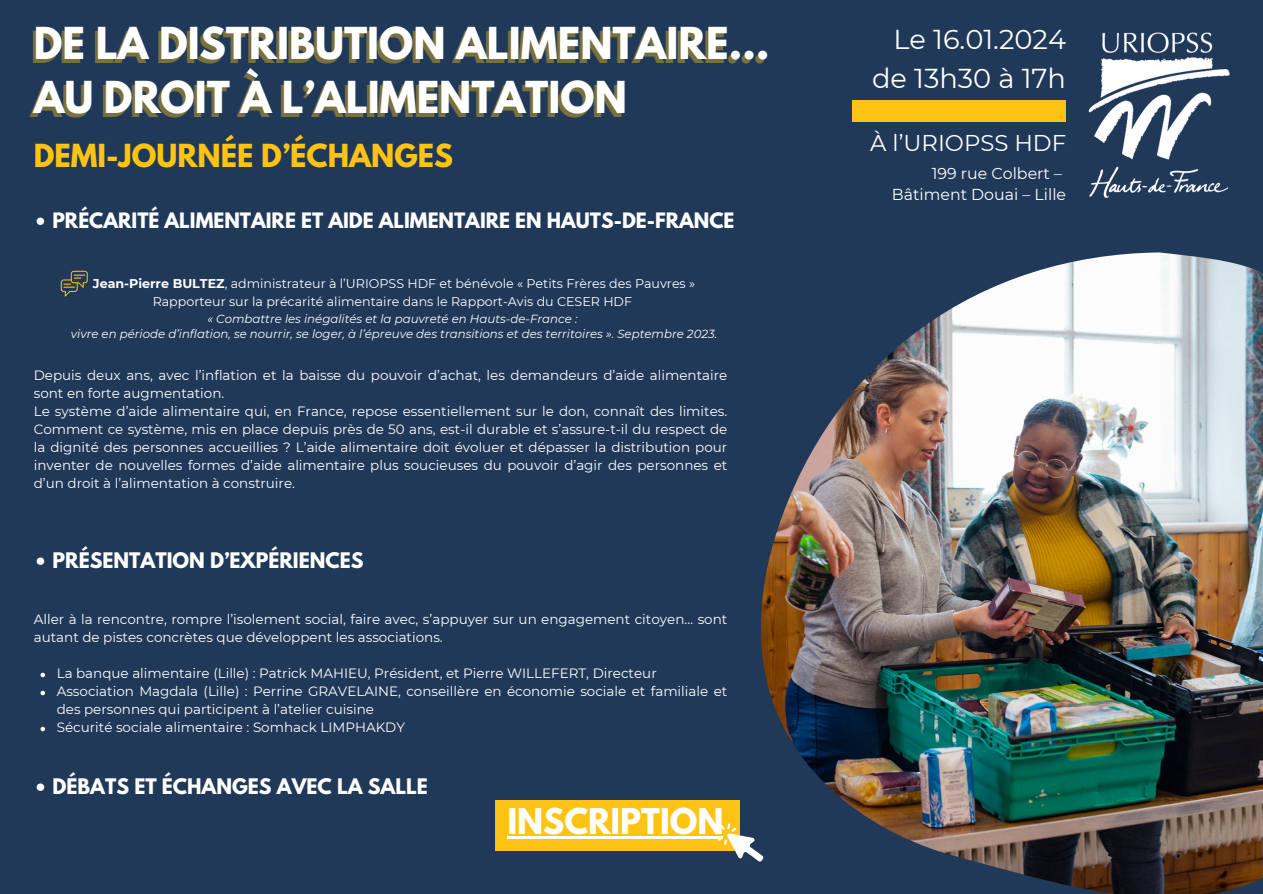
<style>
.page{position:relative;width:1263px;height:894px;background:#fff}
.page>*{position:absolute;margin:0;border:0;box-sizing:border-box;transform-origin:0 0}
.t1{font:700 39px "League Spartan";color:#fff}
.t2{font:700 31.5px "League Spartan";color:#fff}
.t3{font:700 28.2px "League Spartan";color:#ffc413}
.t4{font:27.3px "Montserrat";color:#fff}
.t5{font:22.8px "Montserrat";color:#fff}
.t6{font:700 19.05px "League Spartan";color:#fff}
.t7{font:700 18.75px "League Spartan";color:#fff}
.t8{font:15.75px "Montserrat";color:#fff}
.t9{font:13.5px/18px "Montserrat";color:#fff}
.t10{font:12.6px "Montserrat";color:#fff}
.t11{font:italic 11.7px "Montserrat";color:#fff}
.s1{font-weight:700}
</style>
<div class="page">
<div style="left:0;top:0;width:1263px;height:893px;background:#203959"></div>
<svg style="left:61px;top:271px;width:27px;height:25px"></svg>
<div style="left:853px;top:100px;width:213px;height:22px;background:#ffc413"></div>
<img style="left:761px;top:252px;width:502px;height:641px">
<div style="left:495px;top:800px;width:245px;height:50px;background:#ffc413"></div>
<hr style="left:507px;top:835px;width:216px;height:3px;background:#fff">
<svg style="left:712px;top:813px;width:55px;height:61px"></svg>
<img style="left:1088px;top:32px;width:142px;height:166px">
<svg style="left:41px;top:672px;width:4px;height:5px"></svg>
<svg style="left:41px;top:690px;width:4px;height:5px"></svg>
<svg style="left:41px;top:726px;width:4px;height:5px"></svg>
<p class="t1" style="left:34px;top:24px;width:737px">DE LA DISTRIBUTION ALIMENTAIRE…</p>
<p class="t1" style="left:34px;top:78px;width:595px">AU DROIT À L’ALIMENTATION</p>
<p class="t3" style="left:34px;top:141px;width:421px">DEMI-JOURNÉE D’ÉCHANGES</p>
<p class="t7" style="left:34px;top:211px;width:702px">• PRÉCARITÉ ALIMENTAIRE ET AIDE ALIMENTAIRE EN HAUTS-DE-FRANCE</p>
<p class="t10" style="left:93px;top:276px;width:604px"><span class="s1">Jean-Pierre BULTEZ</span>, administrateur à l’URIOPSS HDF et bénévole « Petits Frères des Pauvres »</p>
<p class="t10" style="left:153px;top:294px;width:481px">Rapporteur sur la précarité alimentaire dans le Rapport-Avis du CESER HDF</p>
<p class="t11" style="left:208px;top:311px;width:371px">« Combattre les inégalités et la pauvreté en Hauts-de-France :</p>
<p class="t11" style="left:71px;top:327px;width:648px">vivre en période d’inflation, se nourrir, se loger, à l’épreuve des transitions et des territoires ». Septembre 2023.</p>
<p class="t9" style="left:34px;top:366px;width:695px">Depuis deux ans, avec l’inflation et la baisse du pouvoir d’achat, les demandeurs d’aide alimentaire sont en forte augmentation.</p>
<p class="t9" style="left:34px;top:402px;width:695px;text-align:justify">Le système d’aide alimentaire qui, en France, repose essentiellement sur le don, connaît des limites.<br>Comment ce système, mis en place depuis près de 50 ans, est-il durable et s’assure-t-il du respect de la dignité des personnes accueillies ? L’aide alimentaire doit évoluer et dépasser la distribution pour inventer de nouvelles formes d’aide alimentaire plus soucieuses du pouvoir d’agir des personnes et d’un droit à l’alimentation à construire.</p>
<p class="t6" style="left:34px;top:550px;width:331px">• PRÉSENTATION D’EXPÉRIENCES</p>
<p class="t9" style="left:34px;top:610px;width:695px">Aller à la rencontre, rompre l’isolement social, faire avec, s’appuyer sur un engagement citoyen… sont autant de pistes concrètes que développent les associations.</p>
<p class="t9" style="left:57px;top:664px;width:601px">La banque alimentaire (Lille) : Patrick MAHIEU, Président, et Pierre WILLEFERT, Directeur</p>
<p class="t9" style="left:57px;top:682px;width:672px">Association Magdala (Lille) : Perrine GRAVELAINE, conseillère en économie sociale et familiale et des personnes qui participent à l’atelier cuisine</p>
<p class="t9" style="left:57px;top:718px;width:350px">Sécurité sociale alimentaire : Somhack LIMPHAKDY</p>
<p class="t6" style="left:34px;top:777px;width:396px">• DÉBATS ET ÉCHANGES AVEC LA SALLE</p>
<p class="t2" style="left:507px;top:805px;width:217px">INSCRIPTION</p>
<p class="t4" style="left:893px;top:22px;width:174px">Le 16.01.2024</p>
<p class="t4" style="left:872px;top:61px;width:195px">de 13h30 à 17h</p>
<p class="t5" style="left:870px;top:129px;width:197px">À l’URIOPSS HDF</p>
<p class="t8" style="left:932px;top:164px;width:132px">199 rue Colbert –</p>
<p class="t8" style="left:892px;top:185px;width:176px">Bâtiment Douai – Lille</p>
</div>
